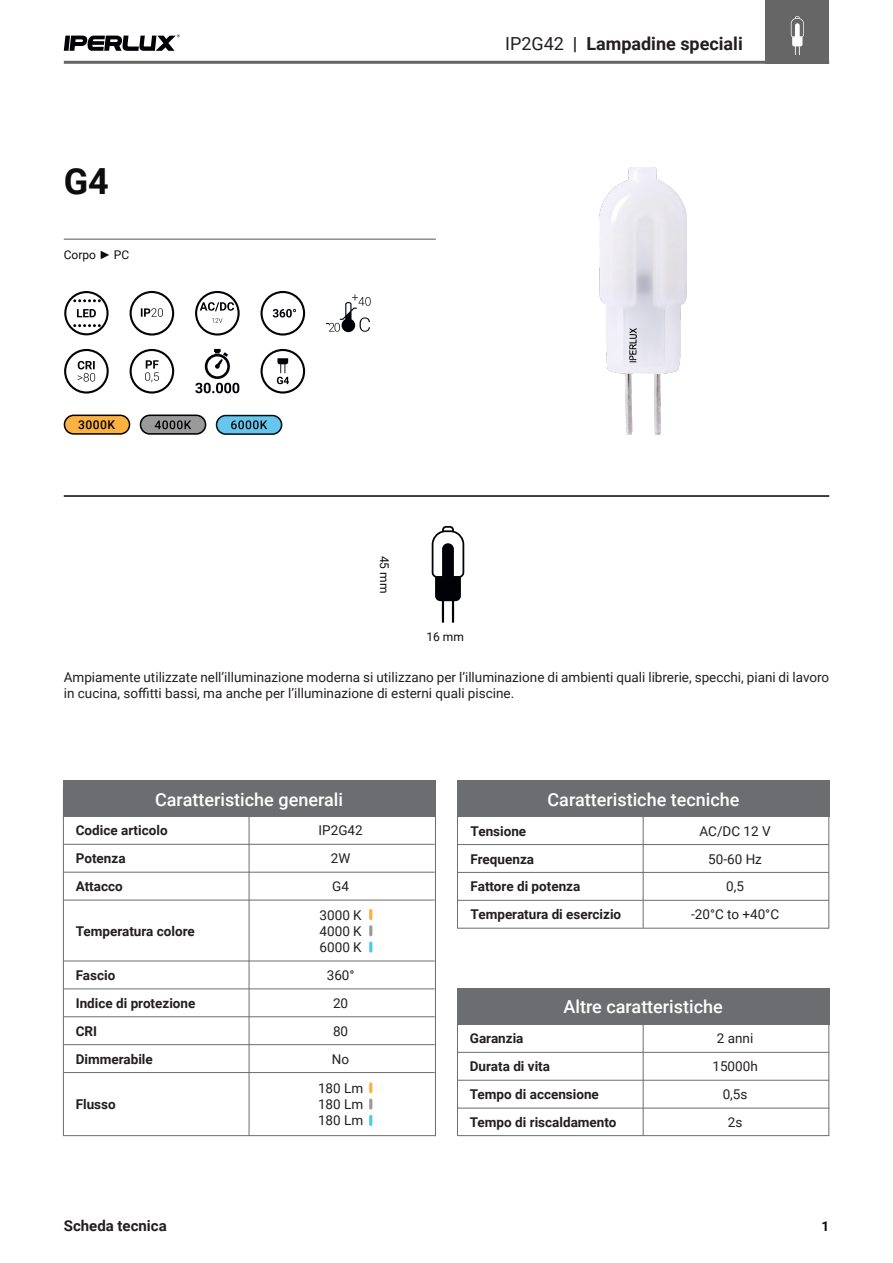
<style>
.page{position:relative;width:893px;height:1263px;background:#fff}
.page>*{position:absolute;margin:0;border:0;box-sizing:border-box;transform-origin:0 0}
.Titolo{font:700 36px "Roboto";color:#0d0d0d}
.t1{font:500 18px "Roboto";color:#fff}
.t2{font:700 18px "Roboto";color:#231f20}
.t3{font:700 15px "Roboto";color:#231f20}
.indice_prodotti{font:700 13.5px "Roboto";color:#231f20}
.Testo_Doppia_pagina{font:13.5px/16.2px "Roboto";color:#231f20}
.indice_prodotti-2{font:13.5px "Roboto";color:#231f20}
.t4{font:700 13.5px "Roboto";color:#0d0d0d}
.t5{font:500 12.15px "Roboto";letter-spacing:.035em;color:#020206}
.Sottotitolo{font:12px "Roboto";color:#0d0d0d}
.Testo_tabella{font:12px "Roboto";color:#0d0d0d}
.s1{font-family:"Franklin Gothic";font-weight:800}
.s2{font-weight:400}
</style>
<div class="page">
<svg style="left:64px;top:34px;width:116px;height:17px"></svg>
<div style="left:765px;top:0;width:64px;height:64px;background:#666"></div>
<hr style="left:64px;top:61px;width:765px;height:3px;background:#666">
<div style="left:457px;top:781px;width:372px;height:36px;background:#6c6d70"></div>
<hr style="left:457px;top:844px;width:372px;height:1px;background:#6c6d70">
<hr style="left:457px;top:872px;width:372px;height:1px;background:#6c6d70">
<hr style="left:457px;top:900px;width:372px;height:1px;background:#6c6d70">
<hr style="left:457px;top:928px;width:372px;height:1px;background:#6c6d70">
<hr style="left:457px;top:782px;width:1px;height:146px;background:#6c6d70">
<hr style="left:828px;top:782px;width:1px;height:146px;background:#6c6d70">
<hr style="left:435px;top:788px;width:1px;height:348px;background:#6c6d70">
<hr style="left:643px;top:807px;width:1px;height:121px;background:#6c6d70">
<hr style="left:64px;top:495px;width:765px;height:2px;background:#020206">
<svg style="left:64px;top:415px;width:66px;height:20px"></svg>
<svg style="left:140px;top:415px;width:66px;height:20px"></svg>
<svg style="left:216px;top:415px;width:66px;height:20px"></svg>
<hr style="left:64px;top:239px;width:372px;height:1px;background:#666">
<div style="left:457px;top:988px;width:372px;height:37px;background:#6c6d70"></div>
<hr style="left:457px;top:1052px;width:372px;height:1px;background:#6c6d70">
<hr style="left:457px;top:1080px;width:372px;height:1px;background:#6c6d70">
<hr style="left:457px;top:1108px;width:372px;height:1px;background:#6c6d70">
<hr style="left:457px;top:1135px;width:372px;height:1px;background:#6c6d70">
<hr style="left:457px;top:989px;width:1px;height:147px;background:#6c6d70">
<hr style="left:828px;top:988px;width:1px;height:148px;background:#6c6d70">
<hr style="left:643px;top:1017px;width:1px;height:119px;background:#6c6d70">
<div style="left:63px;top:781px;width:372px;height:36px;background:#6c6d70"></div>
<hr style="left:63px;top:844px;width:372px;height:1px;background:#6c6d70">
<hr style="left:63px;top:872px;width:372px;height:1px;background:#6c6d70">
<hr style="left:63px;top:900px;width:372px;height:1px;background:#6c6d70">
<hr style="left:63px;top:961px;width:372px;height:1px;background:#6c6d70">
<hr style="left:63px;top:988px;width:372px;height:1px;background:#6c6d70">
<hr style="left:63px;top:1016px;width:372px;height:1px;background:#6c6d70">
<hr style="left:63px;top:1044px;width:372px;height:1px;background:#6c6d70">
<hr style="left:63px;top:1072px;width:372px;height:1px;background:#6c6d70">
<hr style="left:63px;top:1135px;width:372px;height:1px;background:#6c6d70">
<hr style="left:63px;top:787px;width:1px;height:348px;background:#6c6d70">
<hr style="left:249px;top:817px;width:1px;height:318px;background:#6c6d70">
<svg style="left:369px;top:1082px;width:3px;height:27px"></svg>
<svg style="left:369px;top:1115px;width:3px;height:11px"></svg>
<svg style="left:369px;top:909px;width:3px;height:44px"></svg>
<svg style="left:791px;top:16px;width:13px;height:39px"></svg>
<img style="left:600px;top:167px;width:86px;height:268px">
<svg style="left:130px;top:291px;width:44px;height:45px"></svg>
<svg style="left:261px;top:291px;width:44px;height:45px"></svg>
<svg style="left:195px;top:349px;width:44px;height:44px"></svg>
<svg style="left:261px;top:349px;width:44px;height:45px"></svg>
<svg style="left:64px;top:291px;width:45px;height:44px"></svg>
<svg style="left:130px;top:349px;width:44px;height:45px"></svg>
<svg style="left:326px;top:294px;width:45px;height:38px"></svg>
<svg style="left:195px;top:291px;width:45px;height:45px"></svg>
<svg style="left:64px;top:349px;width:45px;height:45px"></svg>
<svg style="left:432px;top:526px;width:32px;height:97px"></svg>
<p class="Titolo" style="left:64px;top:156px;width:47px">G4</p>
<p class="Sottotitolo" style="left:64px;top:246px;width:67px">Corpo <span class="s1">►</span> PC</p>
<p class="t5" style="left:78px;top:416px;width:38px">3000K</p>
<p class="t2" style="left:505px;top:31px;width:239px"><span class="s2">IP2G42</span> | Lampadine speciali</p>
<p class="Testo_tabella" style="left:393px;top:556px;width:39px;rotate:90deg">45 mm</p>
<p class="Testo_tabella" style="left:426px;top:628px;width:39px">16 mm</p>
<p class="Testo_Doppia_pagina" style="left:64px;top:669px;width:767px">Ampiamente utilizzate nell’illuminazione moderna si utilizzano per l’illuminazione di ambienti quali librerie, specchi, piani di lavoro in cucina, soffitti bassi, ma anche per l’illuminazione di esterni quali piscine.</p>
<p class="t1" style="left:155px;top:786px;width:189px">Caratteristiche generali</p>
<p class="indice_prodotti-2" style="left:319px;top:821px;width:46px">IP2G42</p>
<p class="indice_prodotti-2" style="left:331px;top:849px;width:21px">2W</p>
<p class="indice_prodotti-2" style="left:332px;top:877px;width:18px">G4</p>
<p class="indice_prodotti" style="left:76px;top:821px;width:93px">Codice articolo</p>
<p class="indice_prodotti" style="left:76px;top:849px;width:51px">Potenza</p>
<p class="indice_prodotti" style="left:76px;top:877px;width:49px">Attacco</p>
<p class="indice_prodotti" style="left:76px;top:921px;width:121px">Temperatura colore</p>
<p class="indice_prodotti" style="left:76px;top:966px;width:41px">Fascio</p>
<p class="indice_prodotti" style="left:76px;top:994px;width:121px">Indice di protezione</p>
<p class="indice_prodotti" style="left:76px;top:1021px;width:23px">CRI</p>
<p class="indice_prodotti" style="left:76px;top:1049px;width:79px">Dimmerabile</p>
<p class="indice_prodotti" style="left:76px;top:1095px;width:42px">Flusso</p>
<p class="indice_prodotti-2" style="left:320px;top:905px;width:44px">3000 K</p>
<p class="indice_prodotti-2" style="left:320px;top:921px;width:44px">4000 K</p>
<p class="indice_prodotti-2" style="left:320px;top:938px;width:44px">6000 K</p>
<p class="indice_prodotti-2" style="left:327px;top:966px;width:29px">360°</p>
<p class="indice_prodotti-2" style="left:333px;top:994px;width:17px">20</p>
<p class="indice_prodotti-2" style="left:333px;top:1021px;width:17px">80</p>
<p class="indice_prodotti-2" style="left:332px;top:1049px;width:19px">No</p>
<p class="indice_prodotti-2" style="left:318px;top:1078px;width:47px">180 Lm</p>
<p class="indice_prodotti-2" style="left:318px;top:1095px;width:47px">180 Lm</p>
<p class="indice_prodotti-2" style="left:318px;top:1111px;width:47px">180 Lm</p>
<p class="t1" style="left:547px;top:786px;width:194px">Caratteristiche tecniche</p>
<p class="indice_prodotti-2" style="left:699px;top:821px;width:73px">AC/DC 12 V</p>
<p class="indice_prodotti" style="left:471px;top:821px;width:57px">Tensione</p>
<p class="indice_prodotti" style="left:471px;top:849px;width:65px">Frequenza</p>
<p class="indice_prodotti" style="left:471px;top:877px;width:111px">Fattore di potenza</p>
<p class="indice_prodotti" style="left:471px;top:905px;width:152px">Temperatura di esercizio</p>
<p class="indice_prodotti-2" style="left:708px;top:849px;width:55px">50-60 Hz</p>
<p class="indice_prodotti-2" style="left:726px;top:877px;width:19px">0,5</p>
<p class="indice_prodotti-2" style="left:691px;top:905px;width:90px">-20°C to +40°C</p>
<p class="t1" style="left:563px;top:994px;width:161px">Altre caratteristiche</p>
<p class="indice_prodotti" style="left:470px;top:1029px;width:55px">Garanzia</p>
<p class="indice_prodotti" style="left:470px;top:1057px;width:82px">Durata di vita</p>
<p class="indice_prodotti" style="left:470px;top:1085px;width:131px">Tempo di accensione</p>
<p class="indice_prodotti" style="left:470px;top:1113px;width:148px">Tempo di riscaldamento</p>
<p class="indice_prodotti-2" style="left:717px;top:1029px;width:38px">2 anni</p>
<p class="indice_prodotti-2" style="left:712px;top:1057px;width:47px">15000h</p>
<p class="indice_prodotti-2" style="left:723px;top:1085px;width:26px">0,5s</p>
<p class="indice_prodotti-2" style="left:728px;top:1113px;width:16px">2s</p>
<p class="t3" style="left:64px;top:1215px;width:105px">Scheda tecnica</p>
<p class="t4" style="left:821px;top:1216px;width:9px">1</p>
</div>
